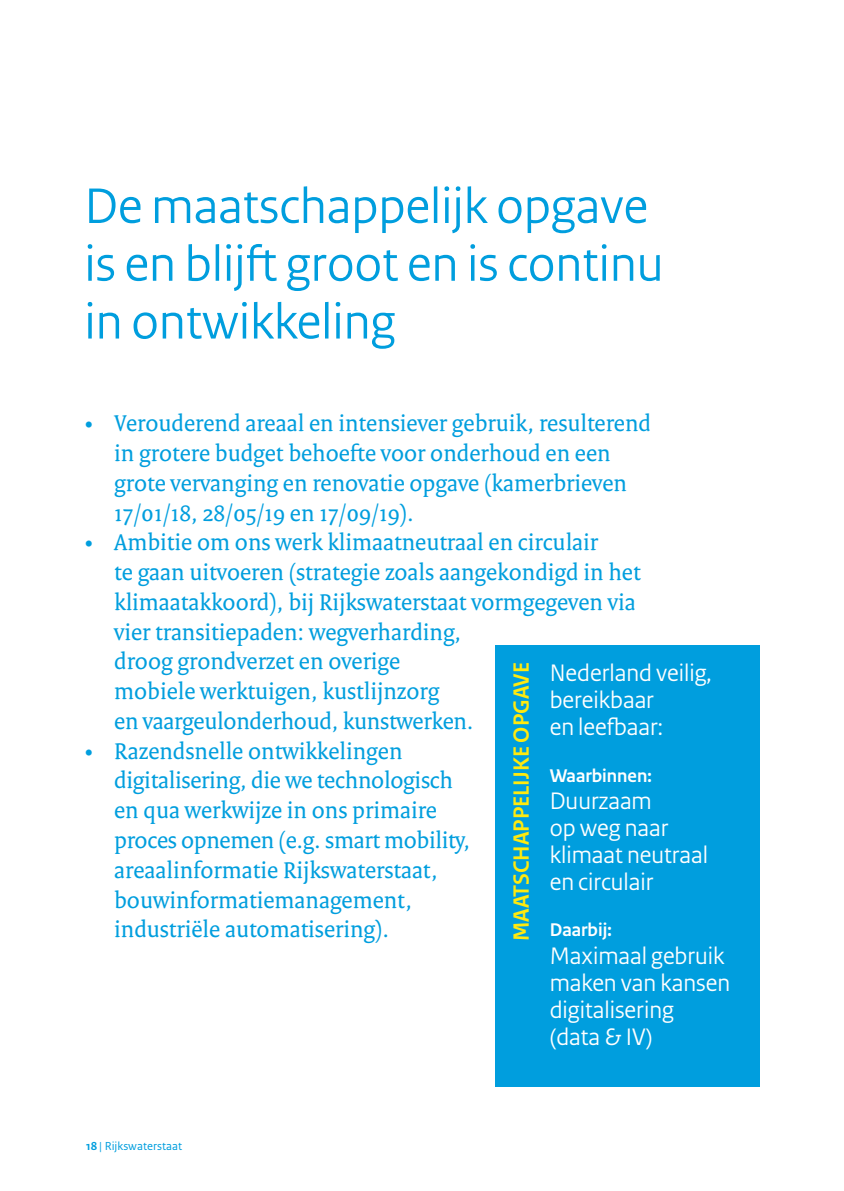
<style>
.page{position:relative;width:844px;height:1191px;background:#fff}
.page>*{position:absolute;margin:0;border:0;box-sizing:border-box;transform-origin:0 0}
.Kader_titel{font:52.5px/57.8px "Rijksoverheid Sans Heading";color:#009ede}
._35_RO_Kader_Kop_Cya{font:25.2px/27.1px "Rijksoverheid Sans Heading";color:#fff}
.t1{font:24.5px/29.8px "Rijksoverheid Serif";color:#009ede}
._35_RO_Kader_Kop_Cya-2{font:700 23.28px "Rijksoverheid Sans Heading";color:#ffea0e}
._35_RO_Kader_Kop_Cya-3{font:700 19.43px "Rijksoverheid Sans Heading";color:#fff}
.t2{font:12.25px "Rijksoverheid Sans Text";color:#009ede}
.s1{font-weight:700}
</style>
<div class="page">
<div style="left:494px;top:646px;width:265px;height:440px;background:#009ede"></div>
<p class="Kader_titel" style="left:84px;top:178px;width:580px">De maatschappelijk opgave is en blijft groot en is continu in ontwikkeling</p>
<p class="t1" style="left:114px;top:408px;width:538px;text-indent:-30px">• Verouderend areaal en intensiever gebruik, resulterend in grotere budget behoefte voor onderhoud en een grote vervanging en renovatie opgave (kamerbrieven 17/01/18, 28/05/19 en 17/09/19).</p>
<p class="t1" style="left:114px;top:527px;width:528px;text-indent:-30px">• Ambitie om ons werk klimaatneutraal en circulair<br>te gaan uitvoeren (strategie zoals aangekondigd in het klimaatakkoord), bij Rijkswaterstaat vormgegeven via vier transitiepaden: wegverharding,<br>droog grondverzet en overige<br>mobiele werktuigen, kustlijnzorg<br>en vaargeulonderhoud, kunstwerken.</p>
<p class="t1" style="left:114px;top:735px;width:357px;text-indent:-30px">• Razendsnelle ontwikkelingen digitalisering, die we technologisch en qua werkwijze in ons primaire proces opnemen (e.g. smart mobility, areaalinformatie Rijkswaterstaat, bouwinformatiemanagement, industriële automatisering).</p>
<p class="_35_RO_Kader_Kop_Cya-2" style="left:508px;top:941px;width:281px;rotate:-90deg">MAATSCHAPPELIJKE OPGAVE</p>
<p class="_35_RO_Kader_Kop_Cya" style="left:549px;top:659px;width:163px">Nederland veilig, bereikbaar<br>en leefbaar:</p>
<p class="_35_RO_Kader_Kop_Cya-3" style="left:549px;top:764px;width:103px">Waarbinnen:</p>
<p class="_35_RO_Kader_Kop_Cya" style="left:549px;top:787px;width:160px">Duurzaam<br>op weg naar klimaat neutraal en circulair</p>
<p class="_35_RO_Kader_Kop_Cya-3" style="left:549px;top:919px;width:63px">Daarbij:</p>
<p class="_35_RO_Kader_Kop_Cya" style="left:549px;top:942px;width:182px">Maximaal gebruik maken van kansen digitalisering (data &amp; IV)</p>
<p class="t2" style="left:86px;top:1139px;width:97px"><span class="s1">18</span> | Rijkswaterstaat</p>
</div>
